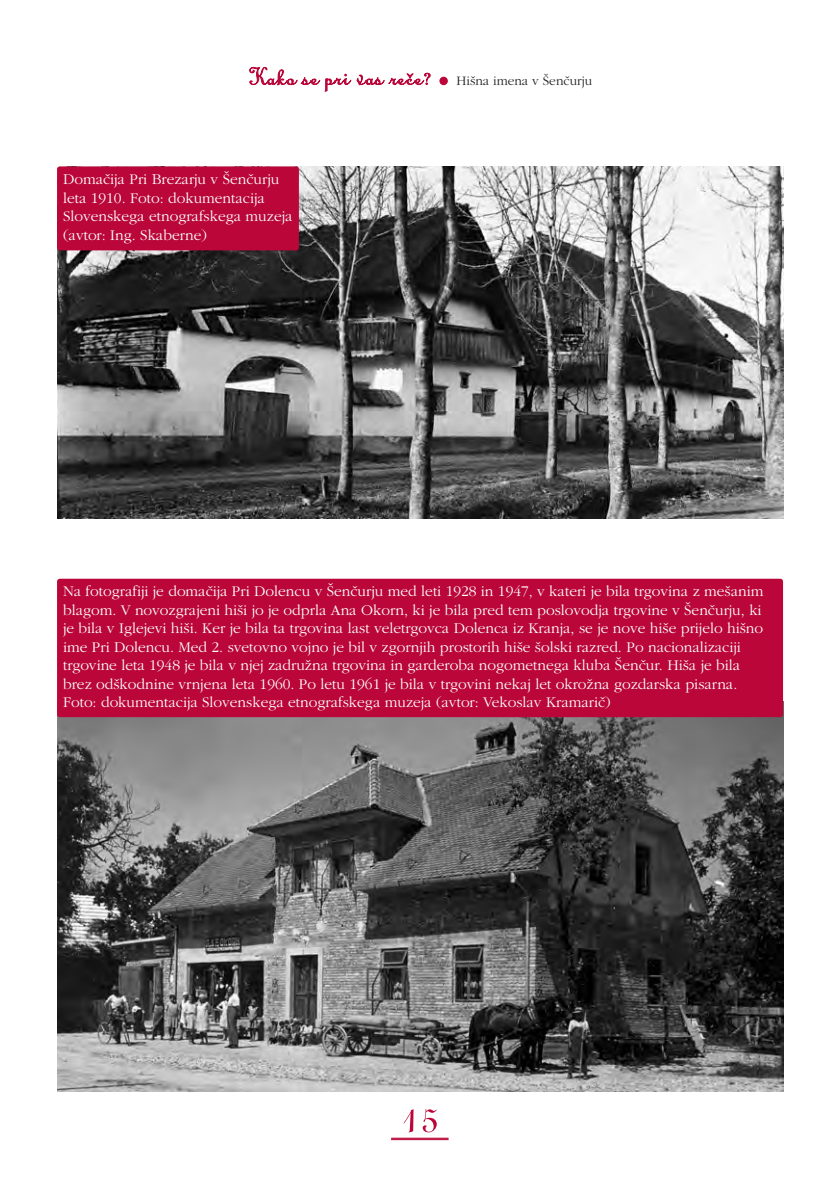
<style>
.page{position:relative;width:839px;height:1192px;background:#fff}
.page>*{position:absolute;margin:0;border:0;box-sizing:border-box;transform-origin:0 0}
.t1{font:60px "SS Linoscript";color:#ba0639}
.t2{font:300 15.4px/18.4px "SS Garamond";color:#fff}
.t3{font:300 13.4px "SS Garamond";color:#231f20}
.s1{font-family:"SS Linoscript";font-weight:400;font-size:26.8px;color:#ba0639}
</style>
<div class="page">
<hr style="left:391px;top:1137px;width:57px;height:1px;background:#ba0639">
<hr style="left:391px;top:1138px;width:57px;height:1px;background:#ba0639">
<hr style="left:391px;top:1139px;width:57px;height:1px;background:#ba0639">
<div style="left:439px;top:77px;width:9px;height:8px;background:#ba0639;border-radius:50%"></div>
<img style="left:57px;top:166px;width:726px;height:352px">
<img style="left:57px;top:716px;width:726px;height:374px">
<div style="left:57px;top:166px;width:242px;height:84px;background:#ba0639;border-radius:3px"></div>
<div style="left:57px;top:578px;width:726px;height:139px;background:#ba0639;border-radius:3px"></div>
<p class="t3" style="left:248px;top:73px;width:345px"><span class="s1">Kako se pri vas re~e?</span> Hi{na imena v [en~urju</p>
<p class="t2" style="left:63px;top:170px;width:231px">Doma~ija Pri Brezarju v [en~urju leta 1910. Foto: dokumentacija<br>Slovenskega etnografskega muzeja (avtor: Ing. Skaberne)</p>
<p class="t2" style="left:63px;top:581px;width:701px">Na fotografiji je doma~ija Pri Dolencu v [en~urju med leti 1928 in 1947, v kateri je bila trgovina z me{anim blagom. V novozgrajeni hi{i jo je odprla Ana Okorn, ki je bila pred tem poslovodja trgovine v [en~urju, ki je bila v Iglejevi hi{i. Ker je bila ta trgovina last veletrgovca Dolenca iz Kranja, se je nove hi{e prijelo hi{no ime Pri Dolencu. Med 2. svetovno vojno je bil v zgornjih prostorih hi{e {olski razred. Po nacionalizaciji trgovine leta 1948 je bila v njej zadru`na trgovina in garderoba nogometnega kluba [en~ur. Hi{a je bila brez od{kodnine vrnjena leta 1960. Po letu 1961 je bila v trgovini nekaj let okro`na gozdarska pisarna.<br>Foto: dokumentacija Slovenskega etnografskega muzeja (avtor: Vekoslav Kramari~)</p>
<h1 class="t1" style="left:400px;top:1093px;width:41px">15</h1>
</div>
